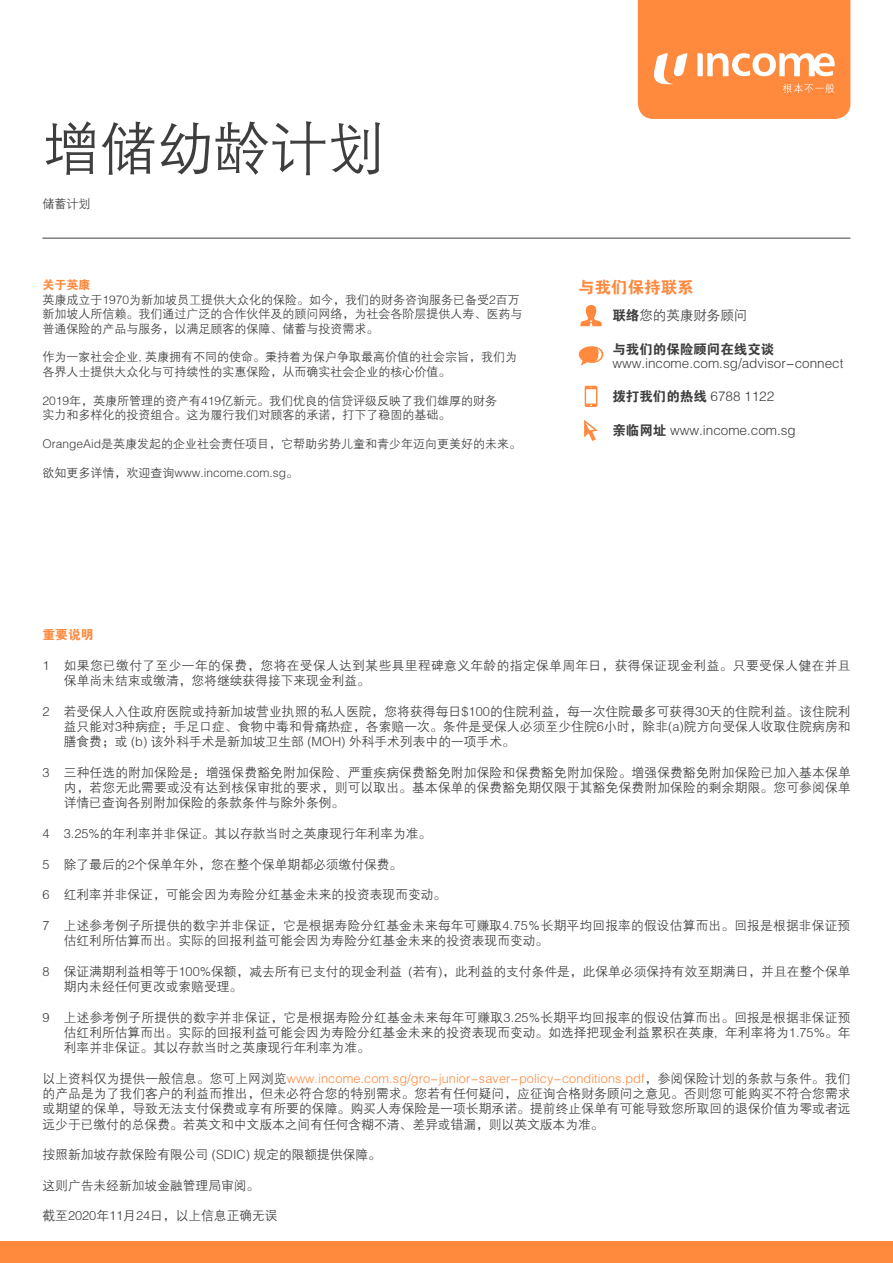
<style>
.page{position:relative;width:893px;height:1263px;background:#fff}
.page>*{position:absolute;margin:0;border:0;box-sizing:border-box;transform-origin:0 0}
.t1{font:57px "FZZDXJW GB1 0";color:#3e3e3f}
.t2{font:16.5px "FZDHTJW GB1 0";color:#ff893d}
.t3{font:13.5px "FZZDXJW GB1 0";color:#3e3e3f}
.t4{font:13.5px "FZDHTJW GB1 0";color:#3e3e3f}
.t5{font:12.75px/15.3px "FZZDXJW GB1 0";color:#3e3e3f;text-align:justify}
.t6{font:12.75px/15.3px "FZZDXJW GB1 0";letter-spacing:.03em;color:#3e3e3f}
.t7{font:12.75px "FZDHTJW GB1 0";color:#ff893d}
.t8{font:12px/14.4px "FZZDXJW GB1 0";color:#3e3e3f}
.t9{font:12px "FZDHTJW GB1 0";color:#ff893d}
.s1{font-family:"FZDHTJW GB1 0"}
.s2{color:#ff893d}
</style>
<div class="page">
<div style="left:0;top:1242px;width:893px;height:21px;background:#ff893d"></div>
<hr style="left:43px;top:238px;width:807px;height:1px;background:#3e3e3f">
<svg style="left:580px;top:305px;width:22px;height:21px"></svg>
<svg style="left:579px;top:346px;width:25px;height:20px"></svg>
<svg style="left:585px;top:386px;width:12px;height:21px"></svg>
<svg style="left:584px;top:420px;width:14px;height:21px"></svg>
<svg style="left:638px;top:0;width:212px;height:119px;background:#ff934e"></svg>
<h1 class="t1" style="left:43px;top:118px;width:343px">增储幼龄计划</h1>
<p class="t8" style="left:43px;top:198px;width:49px">储蓄计划</p>
<p class="t9" style="left:43px;top:279px;width:49px">关于英康</p>
<p class="t8" style="left:43px;top:293px;width:481px">英康成立于1970为新加坡员工提供大众化的保险。如今，我们的财务咨询服务已备受2百万新加坡人所信赖。我们通过广泛的合作伙伴及的顾问网络，为社会各阶层提供人寿、医药与普通保险的产品与服务，以满足顾客的保障、储蓄与投资需求。</p>
<p class="t8" style="left:43px;top:350px;width:476px">作为一家社会企业, 英康拥有不同的使命。秉持着为保户争取最高价值的社会宗旨，我们为各界人士提供大众化与可持续性的实惠保险，从而确实社会企业的核心价值。</p>
<p class="t8" style="left:43px;top:394px;width:456px">2019年，英康所管理的资产有419亿新元。我们优良的信贷评级反映了我们雄厚的财务实力和多样化的投资组合。这为履行我们对顾客的承诺，打下了稳固的基础。</p>
<p class="t8" style="left:43px;top:437px;width:480px">OrangeAid是英康发起的企业社会责任项目，它帮助劣势儿童和青少年迈向更美好的未来。</p>
<p class="t8" style="left:43px;top:466px;width:257px">欲知更多详情，欢迎查询www.income.com.sg。</p>
<p class="t2" style="left:578px;top:278px;width:117px">与我们保持联系</p>
<p class="t3" style="left:612px;top:309px;width:136px"><span class="s1">联络</span>您的英康财务顾问</p>
<p class="t4" style="left:612px;top:342px;width:163px">与我们的保险顾问在线交谈</p>
<p class="t3" style="left:612px;top:356px;width:233px">www.income.com.sg/advisor-connect</p>
<p class="t3" style="left:612px;top:389px;width:163px"><span class="s1">拨打我们的热线</span> 6788 1122</p>
<p class="t3" style="left:612px;top:423px;width:185px"><span class="s1">亲临网址</span> www.income.com.sg</p>
<p class="t7" style="left:43px;top:628px;width:52px">重要说明</p>
<p class="t6" style="left:64px;top:658px;width:788px;text-indent:-21px">1 如果您已缴付了至少一年的保费，您将在受保人达到某些具里程碑意义年龄的指定保单周年日，获得保证现金利益。只要受保人健在并且保单尚未结束或缴清，您将继续获得接下来现金利益。</p>
<p class="t5" style="left:64px;top:704px;width:788px;text-indent:-21px">2 若受保人入住政府医院或持新加坡营业执照的私人医院，您将获得每日$100的住院利益，每一次住院最多可获得30天的住院利益。该住院利益只能对3种病症：手足口症、食物中毒和骨痛热症，各索赔一次。条件是受保人必须至少住院6小时，除非(a)院方向受保人收取住院病房和膳食费；或 (b) 该外科手术是新加坡卫生部 (MOH) 外科手术列表中的一项手术。</p>
<p class="t5" style="left:64px;top:765px;width:788px;text-indent:-21px">3 三种任选的附加保险是：增强保费豁免附加保险、严重疾病保费豁免附加保险和保费豁免附加保险。增强保费豁免附加保险已加入基本保单内，若您无此需要或没有达到核保审批的要求，则可以取出。基本保单的保费豁免期仅限于其豁免保费附加保险的剩余期限。您可参阅保单详情已查询各别附加保险的条款条件与除外条例。</p>
<p class="t5" style="left:43px;top:826px;width:390px">4 3.25%的年利率并非保证。其以存款当时之英康现行年利率为准。</p>
<p class="t5" style="left:43px;top:857px;width:361px">5 除了最后的2个保单年外，您在整个保单期都必须缴付保费。</p>
<p class="t5" style="left:43px;top:887px;width:405px">6 红利率并非保证，可能会因为寿险分红基金未来的投资表现而变动。</p>
<p class="t5" style="left:64px;top:918px;width:788px;text-indent:-21px">7 上述参考例子所提供的数字并非保证，它是根据寿险分红基金未来每年可赚取4.75％长期平均回报率的假设估算而出。回报是根据非保证预估红利所估算而出。实际的回报利益可能会因为寿险分红基金未来的投资表现而变动。</p>
<p class="t5" style="left:64px;top:964px;width:788px;text-indent:-21px">8 保证满期利益相等于100%保额，减去所有已支付的现金利益 (若有)，此利益的支付条件是，此保单必须保持有效至期满日，并且在整个保单期内未经任何更改或索赔受理。</p>
<p class="t5" style="left:64px;top:1010px;width:788px;text-indent:-21px">9 上述参考例子所提供的数字并非保证，它是根据寿险分红基金未来每年可赚取3.25%长期平均回报率的假设估算而出。回报是根据非保证预估红利所估算而出。实际的回报利益可能会因为寿险分红基金未来的投资表现而变动。如选择把现金利益累积在英康, 年利率将为1.75%。年利率并非保证。其以存款当时之英康现行年利率为准。</p>
<p class="t5" style="left:43px;top:1071px;width:809px">以上资料仅为提供一般信息。您可上网浏览<span class="s2">www.income.com.sg/gro-junior-saver-policy-conditions.pdf</span>，参阅保险计划的条款与条件。我们的产品是为了我们客户的利益而推出，但未必符合您的特别需求。您若有任何疑问，应征询合格财务顾问之意见。否则您可能购买不符合您需求或期望的保单，导致无法支付保费或享有所要的保障。购买人寿保险是一项长期承诺。提前终止保单有可能导致您所取回的退保价值为零或者远远少于已缴付的总保费。若英文和中文版本之间有任何含糊不清、差异或错漏，则以英文版本为准。</p>
<p class="t5" style="left:43px;top:1148px;width:340px">按照新加坡存款保险有限公司 (SDIC) 规定的限额提供保障。</p>
<p class="t5" style="left:43px;top:1178px;width:218px">这则广告未经新加坡金融管理局审阅。</p>
<p class="t5" style="left:43px;top:1209px;width:237px">截至2020年11月24日，以上信息正确无误</p>
</div>
